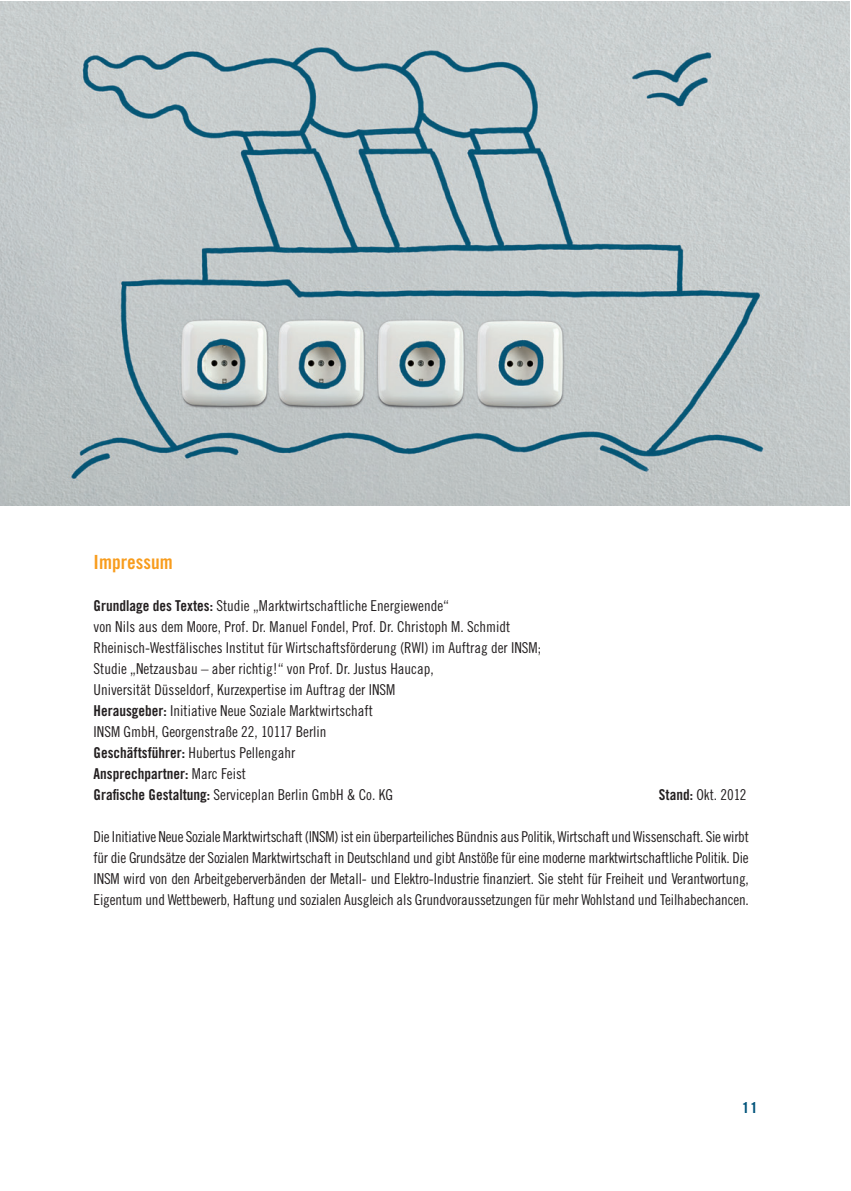
<style>
.page{position:relative;width:851px;height:1191px;background:#fff}
.page>*{position:absolute;margin:0;border:0;box-sizing:border-box;transform-origin:0 0}
.t1{font:19.5px "Trade Gothic Bold Cond Twenty";color:#f89c1c}
.t2{font:15px/21px "Trade Gothic Cond Eighteen";color:#231f20}
.t3{font:15px "Trade Gothic Bold Cond Twenty";color:#231f20}
.t4{font:700 15px "Trade Gothic";color:#01537a}
.s1{font-family:"Trade Gothic Bold Cond Twenty"}
.s2{font-family:"Trade Gothic Cond Eighteen"}
</style>
<div class="page">
<img style="left:0;top:1px;width:849px;height:504px">
<h1 class="t1" style="left:94px;top:550px;width:81px">Impressum</h1>
<p class="t2" style="left:94px;top:594px;width:449px"><span class="s1">Grundlage des Textes:</span> Studie „Marktwirtschaftliche Energiewende“<br>von Nils aus dem Moore, Prof. Dr. Manuel Fondel, Prof. Dr. Christoph M. Schmidt Rheinisch-Westfälisches Institut für Wirtschaftsförderung (RWI) im Auftrag der INSM; Studie „Netzausbau – aber richtig!“ von Prof. Dr. Justus Haucap,<br>Universität Düsseldorf, Kurzexpertise im Auftrag der INSM<br><span class="s1">Herausgeber:</span> Initiative Neue Soziale Marktwirtschaft<br>INSM GmbH, Georgenstraße 22, 10117 Berlin<br><span class="s1">Geschäftsführer:</span> Hubertus Pellengahr</p>
<p class="t3" style="left:94px;top:764px;width:154px">Ansprechpartner: <span class="s2">Marc Feist</span></p>
<p class="t2" style="left:94px;top:783px;width:301px"><span class="s1">Grafische Gestaltung:</span> Serviceplan Berlin GmbH &amp; Co. KG</p>
<p class="t2" style="left:658px;top:783px;width:89px"><span class="s1">Stand:</span> Okt. 2012</p>
<p class="t2" style="left:94px;top:825px;width:656px;text-align:justify">Die Initiative Neue Soziale Marktwirtschaft (INSM) ist ein überparteiliches Bündnis aus Politik, Wirtschaft und Wissenschaft. Sie wirbt für die Grundsätze der Sozialen Marktwirtschaft in Deutschland und gibt Anstöße für eine moderne marktwirtschaftliche Politik. Die INSM wird von den Arbeitgeberverbänden der Metall- und Elektro-Industrie finanziert. Sie steht für Freiheit und Verantwortung, Eigentum und Wettbewerb, Haftung und sozialen Ausgleich als Grundvoraussetzungen für mehr Wohlstand und Teilhabechancen.</p>
<p class="t4" style="left:741px;top:1098px;width:18px">11</p>
</div>
